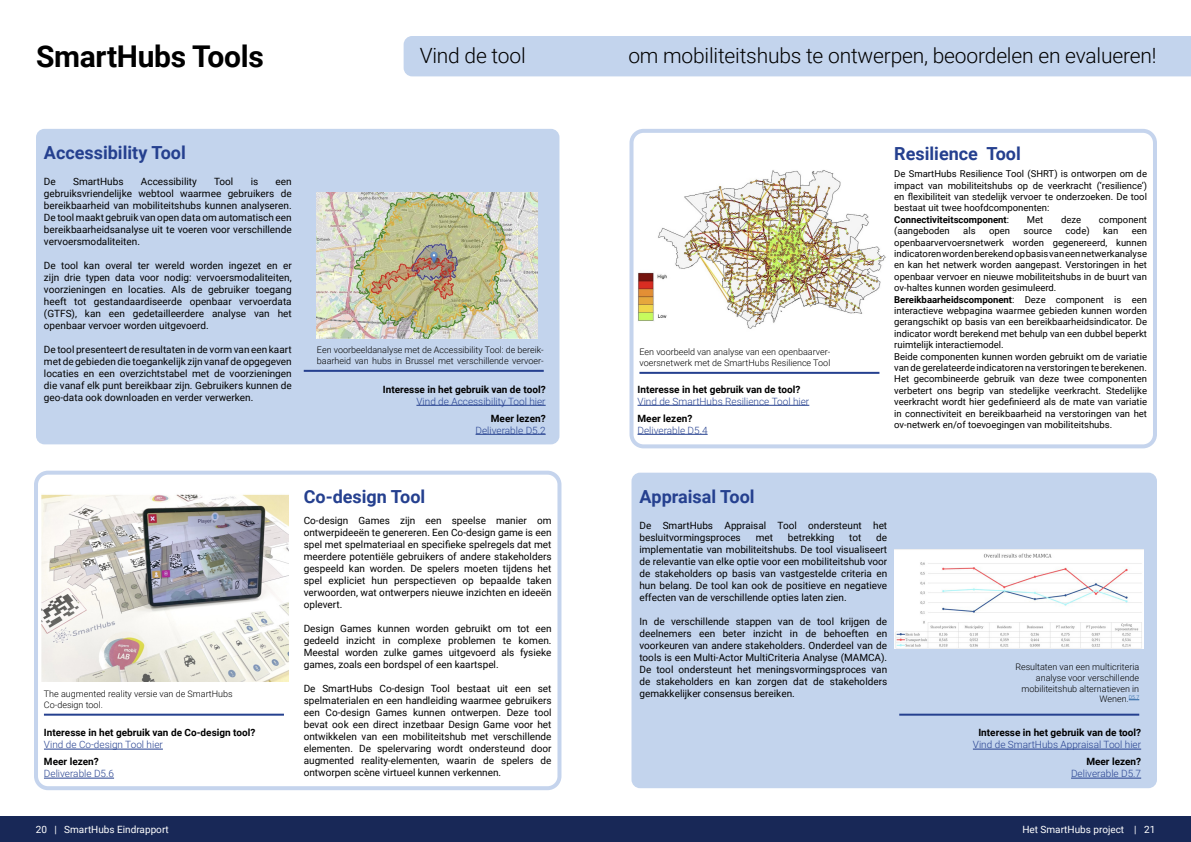
<style>
.page{position:relative;width:1191px;height:842px;background:#fff}
.page>*{position:absolute;margin:0;border:0;box-sizing:border-box;transform-origin:0 0}
.t1{font:700 30px "Roboto";letter-spacing:-.01em;color:#000}
.t2{font:300 21px "Roboto";letter-spacing:-.01em;color:#000}
.t3{font:700 18px "Roboto";color:#25408f}
.t4{font:10px/12px "Roboto";color:#000;text-align:justify}
.t5{font:300 10px "Roboto";color:#25408f}
.t6{font:700 10px "Roboto";color:#000}
.t7{font:10px "Roboto";color:#fff}
.t8{font:9.5px/11.4px "Roboto";color:#000}
.t9{font:300 9px/10.8px "Roboto";color:#000}
.s1{font-weight:700}
</style>
<div class="page">
<div style="left:403px;top:36px;width:788px;height:40px;background:#c3d4ed"></div>
<div style="left:631px;top:473px;width:526px;height:315px;background:#c3d4ed;border-radius:9px"></div>
<img style="left:894px;top:549px;width:249px;height:99px">
<hr style="left:899px;top:714px;width:240px;height:2px;background:#25408f">
<hr style="left:973px;top:749px;width:168px;height:1px;background:#25408f">
<hr style="left:1071px;top:778px;width:70px;height:1px;background:#25408f">
<div style="left:629px;top:129px;width:528px;height:319px;border:4px solid #c5d4ed;border-radius:12px"></div>
<hr style="left:639px;top:372px;width:240px;height:2px;background:#25408f">
<hr style="left:637px;top:405px;width:172px;height:1px;background:#25408f">
<hr style="left:637px;top:434px;width:70px;height:1px;background:#25408f">
<div style="left:36px;top:129px;width:523px;height:315px;background:#c3d4ed;border-radius:9px"></div>
<div style="left:0;top:816px;width:1191px;height:26px;background:#182857"></div>
<hr style="left:304px;top:370px;width:240px;height:2px;background:#25408f">
<hr style="left:416px;top:405px;width:129px;height:1px;background:#25408f">
<hr style="left:475px;top:434px;width:70px;height:1px;background:#25408f">
<div style="left:34px;top:471px;width:527px;height:319px;border:4px solid #c5d4ed;border-radius:12px"></div>
<hr style="left:44px;top:714px;width:240px;height:2px;background:#25408f">
<hr style="left:44px;top:749px;width:119px;height:1px;background:#25408f">
<hr style="left:44px;top:778px;width:70px;height:1px;background:#25408f">
<img style="left:637px;top:170px;width:249px;height:159px">
<img style="left:317px;top:193px;width:220px;height:146px">
<img style="left:41px;top:494px;width:247px;height:187px">
<h1 class="t1" style="left:36px;top:36px;width:229px">SmartHubs Tools</h1>
<h2 class="t2" style="left:420px;top:41px;width:108px">Vind de tool</h2>
<h2 class="t2" style="left:628px;top:41px;width:530px">om mobiliteitshubs te ontwerpen, beoordelen en evalueren!</h2>
<h3 class="t3" style="left:44px;top:140px;width:143px">Accessibility Tool</h3>
<p class="t4" style="left:44px;top:175px;width:13px">De</p>
<p class="t4" style="left:73px;top:175px;width:52px">SmartHubs</p>
<p class="t4" style="left:141px;top:175px;width:57px">Accessibility</p>
<p class="t4" style="left:214px;top:175px;width:21px">Tool</p>
<p class="t4" style="left:251px;top:175px;width:9px">is</p>
<p class="t4" style="left:44px;top:175px;width:249px;text-indent:232px">een gebruiksvriendelijke webtool waarmee gebruikers de bereikbaarheid van mobiliteitshubs kunnen analyseren.<br>De tool maakt gebruik van open data om automatisch een bereikbaarheidsanalyse uit te voeren voor verschillende vervoersmodaliteiten.</p>
<p class="t4" style="left:44px;top:259px;width:249px">De tool kan overal ter wereld worden ingezet en er zijn drie typen data voor nodig: vervoersmodaliteiten, voorzieningen en locaties. Als de gebruiker toegang heeft tot gestandaardiseerde openbaar vervoerdata (GTFS), kan een gedetailleerdere analyse van het openbaar vervoer worden uitgevoerd.</p>
<p class="t4" style="left:44px;top:343px;width:249px">De tool presenteert de resultaten in de vorm van een kaart met de gebieden die toegankelijk zijn vanaf de opgegeven locaties en een overzichtstabel met de voorzieningen die vanaf elk punt bereikbaar zijn. Gebruikers kunnen de geo-data ook downloaden en verder verwerken.</p>
<p class="t9" style="left:317px;top:344px;width:228px">Een voorbeeldanalyse met de Accessibility Tool: de bereik&shy;baarheid van hubs in Brussel met verschillende vervoer-</p>
<p class="t6" style="left:383px;top:382px;width:164px">Interesse in het gebruik van de tool?</p>
<p class="t5" style="left:416px;top:394px;width:131px">Vind de Accessibility Tool hier</p>
<p class="t6" style="left:491px;top:411px;width:56px">Meer lezen?</p>
<p class="t5" style="left:475px;top:423px;width:72px">Deliverable D5.2</p>
<p class="t9" style="left:44px;top:688px;width:190px">The augmented reality versie van de SmartHubs<br>Co-design tool.</p>
<p class="t6" style="left:44px;top:726px;width:213px">Interesse in het gebruik van de Co-design tool?</p>
<p class="t5" style="left:44px;top:738px;width:120px">Vind de Co-design Tool hier</p>
<p class="t6" style="left:44px;top:755px;width:56px">Meer lezen?</p>
<p class="t5" style="left:44px;top:767px;width:72px">Deliverable D5.6</p>
<h3 class="t3" style="left:304px;top:484px;width:123px">Co-design Tool</h3>
<p class="t4" style="left:304px;top:514px;width:249px">Co-design Games zijn een speelse manier om ontwerpideeën te genereren. Een Co-design game is een spel met spelmateriaal en specifieke spelregels dat met meerdere potentiële gebruikers of andere stakeholders gespeeld kan worden. De spelers moeten tijdens het spel expliciet hun perspectieven op bepaalde taken verwoorden, wat ontwerpers nieuwe inzichten en ideeën oplevert.</p>
<p class="t4" style="left:304px;top:622px;width:249px">Design Games kunnen worden gebruikt om tot een gedeeld inzicht in complexe problemen te komen.<br>Meestal worden zulke games uitgevoerd als fysieke games, zoals een bordspel of een kaartspel.</p>
<p class="t4" style="left:304px;top:682px;width:249px">De SmartHubs Co-design Tool bestaat uit een set spelmaterialen en een handleiding waarmee gebruikers een Co-design Games kunnen ontwerpen. Deze tool bevat ook een direct inzetbaar Design Game voor het ontwikkelen van een mobiliteitshub met verschillende elementen. De spelervaring wordt ondersteund door augmented reality-elementen, waarin de spelers de ontworpen scène virtueel kunnen verkennen.</p>
<p class="t9" style="left:639px;top:346px;width:192px">Een voorbeeld van analyse van een openbaarver&shy;voersnetwerk met de SmartHubs Resilience Tool</p>
<p class="t6" style="left:637px;top:382px;width:164px">Interesse in het gebruik van de tool?</p>
<p class="t5" style="left:637px;top:394px;width:173px">Vind de SmartHubs Resilience Tool hier</p>
<p class="t6" style="left:637px;top:411px;width:56px">Meer lezen?</p>
<p class="t5" style="left:637px;top:423px;width:72px">Deliverable D5.4</p>
<h3 class="t3" style="left:894px;top:141px;width:128px">Resilience Tool</h3>
<p class="t8" style="left:894px;top:168px;width:254px">De SmartHubs Resilience Tool (SHRT) is ontworpen om de impact van mobiliteitshubs op de veerkracht (‘resilience’) en flexibiliteit van stedelijk vervoer te onderzoeken. De tool bestaat uit twee hoofdcomponenten:<br><span class="s1">Connectiviteitscomponent</span>:</p>
<p class="t8" style="left:1027px;top:213px;width:18px">Met</p>
<p class="t8" style="left:1061px;top:213px;width:22px">deze</p>
<p class="t8" style="left:1099px;top:213px;width:50px">component</p>
<p class="t8" style="left:894px;top:225px;width:57px">(aangeboden</p>
<p class="t8" style="left:963px;top:225px;width:14px">als</p>
<p class="t8" style="left:989px;top:225px;width:23px">open</p>
<p class="t8" style="left:1023px;top:225px;width:30px">source</p>
<p class="t8" style="left:1065px;top:225px;width:26px">code)</p>
<p class="t8" style="left:1103px;top:225px;width:17px">kan</p>
<p class="t8" style="left:894px;top:225px;width:254px;text-indent:237px">een openbaarvervoersnetwerk worden gegenereerd, kunnen indicatoren worden berekend op basis van een netwerkanalyse en kan het netwerk worden aangepast. Verstoringen in het openbaar vervoer en nieuwe mobiliteitshubs in de buurt van ov-haltes kunnen worden gesimuleerd.<br><span class="s1">Bereikbaarheidscomponent</span>: Deze component is een interactieve webpagina waarmee gebieden kunnen worden gerangschikt op basis van een bereikbaarheidsindicator. De indicator wordt berekend met behulp van een dubbel beperkt ruimtelijk interactiemodel.<br>Beide componenten kunnen worden gebruikt om de variatie van de gerelateerde indicatoren na verstoringen te berekenen.<br>Het gecombineerde gebruik van deze twee componenten verbetert ons begrip van stedelijke veerkracht. Stedelijke veerkracht wordt hier gedefinieerd als de mate van variatie in connectiviteit en bereikbaarheid na verstoringen van het ov-netwerk en/of toevoegingen van mobiliteitshubs.</p>
<h3 class="t3" style="left:639px;top:484px;width:117px">Appraisal Tool</h3>
<p class="t4" style="left:639px;top:519px;width:249px">De SmartHubs Appraisal Tool ondersteunt het besluitvormingsproces</p>
<p class="t4" style="left:639px;top:531px;width:249px;text-indent:237px">de implementatie van mobiliteitshubs. De tool visualiseert de relevantie van elke optie voor een mobiliteitshub voor de stakeholders op basis van vastgestelde criteria en hun belang. De tool kan ook de positieve en negatieve effecten van de verschillende opties laten zien.</p>
<p class="t4" style="left:639px;top:615px;width:249px">In de verschillende stappen van de tool krijgen de deelnemers een beter inzicht in de behoeften en voorkeuren van andere stakeholders. Onderdeel van de tools is een Multi-Actor MultiCriteria Analyse (MAMCA).<br>De tool ondersteunt het meningsvormingsproces van de stakeholders en kan zorgen dat de stakeholders gemakkelijker consensus bereiken.</p>
<p class="t4" style="left:755px;top:531px;width:19px">met</p>
<p class="t4" style="left:788px;top:531px;width:48px">betrekking</p>
<p class="t4" style="left:849px;top:531px;width:14px">tot</p>
<p class="t9" style="left:1015px;top:661px;width:125px;text-align:right">Resultaten van een multicriteria analyse voor verschillende mobiliteitshub alternatieven in<br>Wenen.<sup>D5.7</sup></p>
<p class="t6" style="left:978px;top:726px;width:164px">Interesse in het gebruik van de tool?</p>
<p class="t5" style="left:973px;top:738px;width:170px">Vind de SmartHubs Appraisal Tool hier</p>
<p class="t6" style="left:1086px;top:755px;width:56px">Meer lezen?</p>
<p class="t5" style="left:1071px;top:767px;width:72px">Deliverable D5.7</p>
<p class="t7" style="left:1032px;top:816px;width:124px">The SmartHubs tools | 21</p>
<p class="t7" style="left:36px;top:822px;width:135px">20 | SmartHubs Eindrapport</p>
<p class="t7" style="left:1022px;top:822px;width:134px">Het SmartHubs project | 21</p>
</div>
